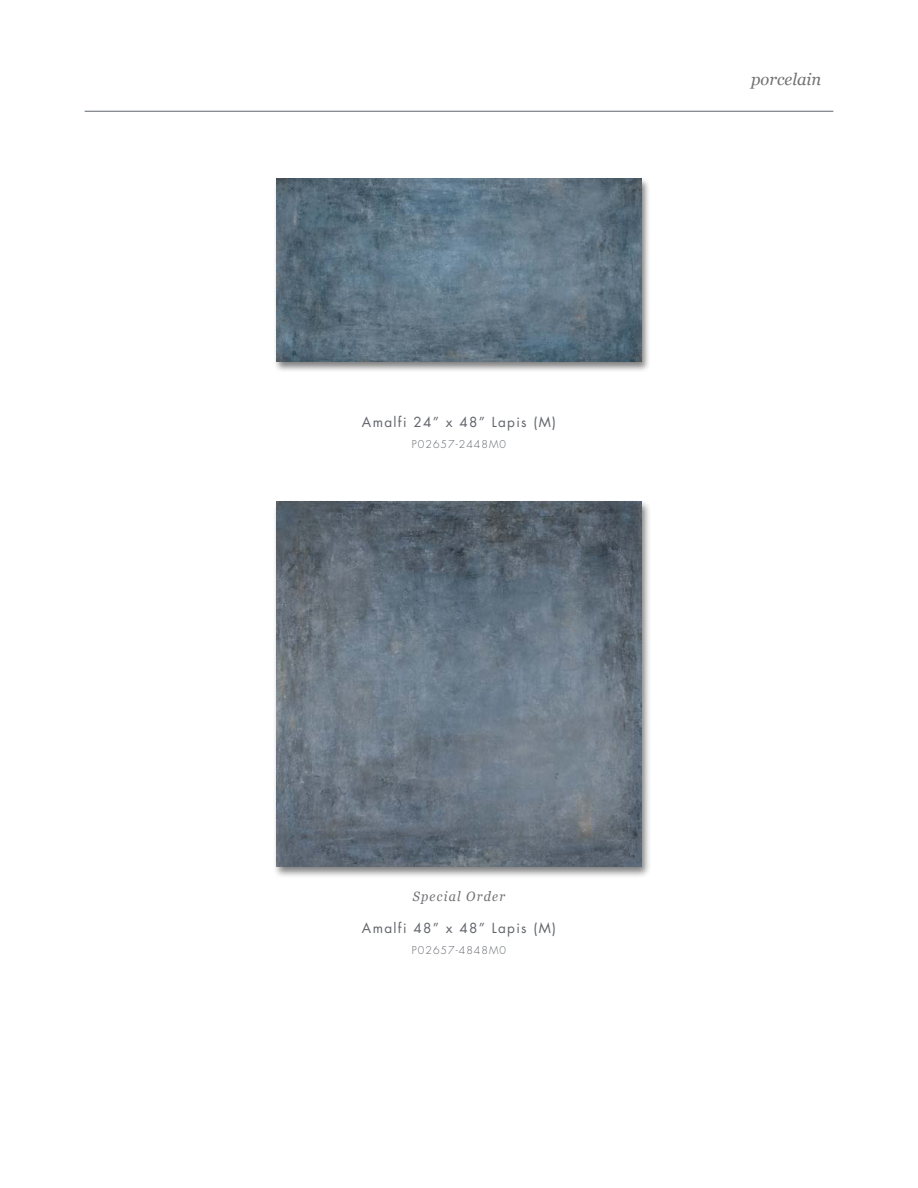
<style>
.page{position:relative;width:918px;height:1188px;background:#fff}
.page>*{position:absolute;margin:0;border:0;box-sizing:border-box;transform-origin:0 0}
.t1{font:italic 16.5px "Georgia";color:#717073}
.t2{font:13.5px "Futura LT";letter-spacing:.1em;color:#61646a}
.t3{font:italic 13.5px "Georgia";letter-spacing:.1em;color:#717073;scale:.93 1}
.t4{font:300 10.5px "Futura LT";letter-spacing:.1em;color:#61646a}
</style>
<div class="page">
<hr style="left:85px;top:111px;width:748px;height:1px;background:#61646a">
<div style="left:273px;top:500px;width:379px;height:379px;background:#000;opacity:.5"></div>
<img style="left:276px;top:501px;width:366px;height:365px">
<div style="left:273px;top:178px;width:378px;height:195px;background:#000;opacity:.5"></div>
<img style="left:276px;top:179px;width:366px;height:182px">
<p class="t2" style="left:362px;top:413px;width:196px">Amalfi 24” x 48” Lapis (M)</p>
<p class="t4" style="left:412px;top:437px;width:96px">P02657-2448M0</p>
<p class="t3" style="left:413px;top:887px;width:101px">Special Order</p>
<p class="t2" style="left:362px;top:919px;width:196px">Amalfi 48” x 48” Lapis (M)</p>
<p class="t4" style="left:412px;top:944px;width:96px">P02657-4848M0</p>
<p class="t1" style="left:751px;top:68px;width:72px">porcelain</p>
</div>
